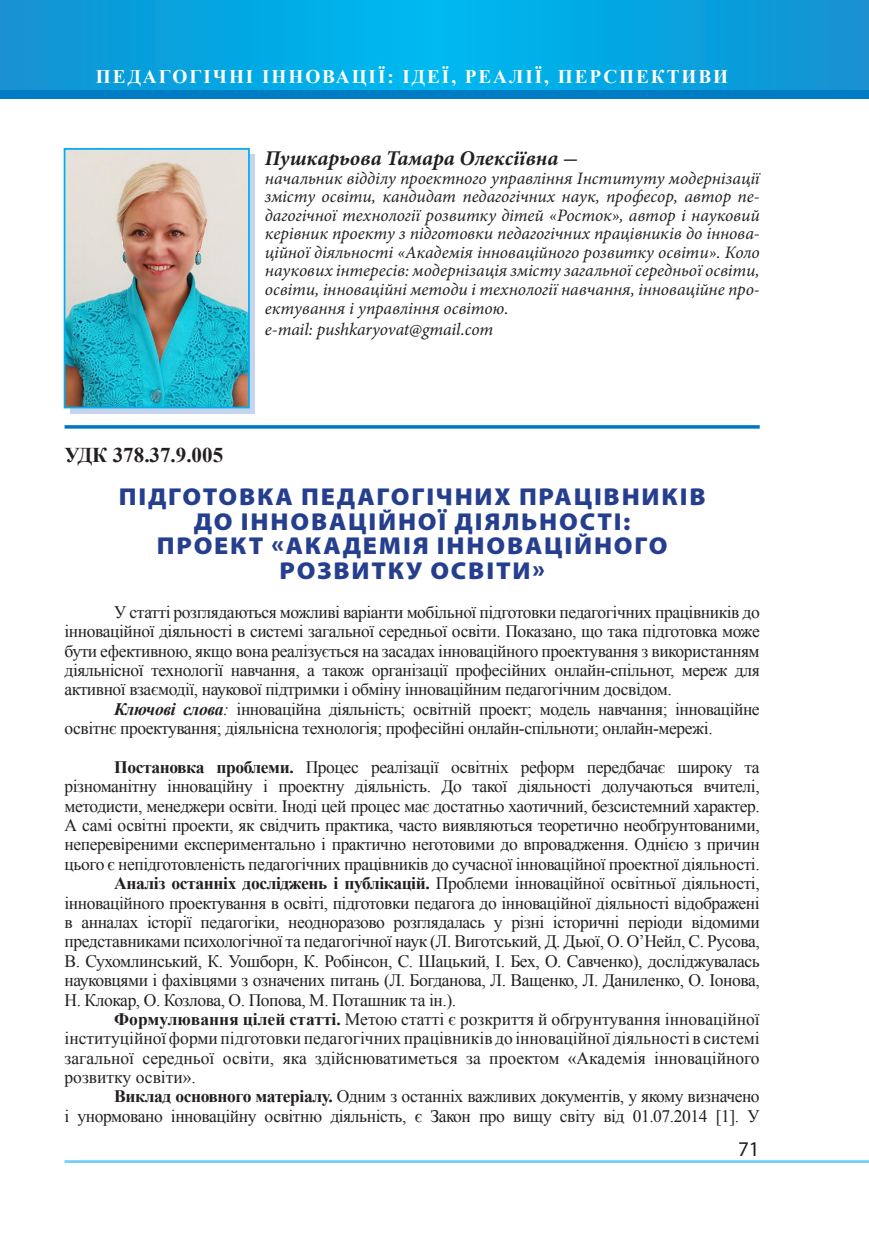
<style>
.page{position:relative;width:869px;height:1241px;background:#fff}
.page>*{position:absolute;margin:0;border:0;box-sizing:border-box;transform-origin:0 0}
.t1{font:900 24.5px "Myriad Pro";letter-spacing:.07em;color:#253f8e;scale:1.05 1}
.t2{font:italic 700 21px "Minion Pro";color:#231f20}
.t3{font:700 21px "Times New Roman";color:#231f20}
.t4{font:21px "Myriad Pro";color:#231f20}
.t5{font:700 19.25px "Times New Roman";letter-spacing:.1em;color:#fff}
.Стиль_абзаца_1222222{font:17.5px/19.4px "Times New Roman";letter-spacing:-.025em;color:#231f20;text-align:justify}
.t6{font:italic 17.5px/18.6px "Minion Pro";letter-spacing:-.005em;color:#231f20;text-align:justify}
.s1{font-weight:700;font-style:italic}
.s2{font-style:italic}
.s3{font-weight:700}
</style>
<div class="page">
<hr style="left:64px;top:1159px;width:804px;height:3px;background:#6bcff6">
<svg style="left:0;top:0;width:868px;height:90px;background:#06a4e0"></svg>
<div style="left:0;top:90px;width:868px;height:8px;background:#007cc4"></div>
<hr style="left:64px;top:425px;width:695px;height:3px;background:#0078c0">
<div style="left:70px;top:154px;width:184px;height:259px;background:#c6d5ed"></div>
<img style="left:67px;top:151px;width:180px;height:254px">
<div style="left:64px;top:148px;width:186px;height:260px;border:2px solid #00aeef"></div>
<p class="t5" style="left:96px;top:64px;width:633px">ПЕДАГОГІЧНІ ІННОВАЦІЇ: ІДЕЇ, РЕАЛІЇ, ПЕРСПЕКТИВИ</p>
<p class="t2" style="left:265px;top:143px;width:314px">Пушкарьова Тамара Олексіївна -</p>
<p class="t6" style="left:265px;top:169px;width:496px">начальник відділу проектного управління Інституту модернізації змісту освіти, кандидат педагогічних наук, професор, автор пе&shy;дагогічної технології розвитку дітей «Росток», автор і науковий керівник проекту з підготовки педагогічних працівників до іннова&shy;ційної діяльності «Академія інноваційного розвитку освіти». Коло наукових інтересів: модернізація змісту загальної середньої освіти, освіти, інноваційні методи і технології навчання, інноваційне про&shy;ектування і управління освітою.</p>
<p class="t6" style="left:265px;top:320px;width:230px">e-mail: pushkaryovat@gmail.com</p>
<p class="t3" style="left:64px;top:440px;width:160px">УДК 378.37.9.005</p>
<p class="t1" style="left:119px;top:480px;width:560px">ПІДГОТОВКА ПЕДАГОГІЧНИХ ПРАЦІВНИКІВ</p>
<p class="t1" style="left:194px;top:505px;width:417px">ДО ІННОВАЦІЙНОЇ ДІЯЛЬНОСТІ:</p>
<p class="t1" style="left:157px;top:529px;width:488px">ПРОЕКТ «АКАДЕМІЯ ІННОВАЦІЙНОГО</p>
<p class="t1" style="left:279px;top:554px;width:254px">РОЗВИТКУ ОСВІТИ»</p>
<p class="Стиль_абзаца_1222222" style="left:64px;top:601px;width:696px;text-indent:50px">У статті розглядаються можливі варіанти мобільної підготовки педагогічних працівників до інноваційної діяльності в системі загальної середньої освіти. Показано, що така підготовка може бути ефективною, якщо вона реалізується на засадах інноваційного проектування з використанням діяльнісної технології навчання, а також організації професійних онлайн-спільнот, мереж для активної взаємодії, наукової підтримки і обміну інноваційним педагогічним досвідом.</p>
<p class="Стиль_абзаца_1222222" style="left:64px;top:698px;width:696px;text-indent:50px"><span class="s1">Ключові слова</span><span class="s2">:</span> інноваційна діяльність; освітній проект; модель навчання; інноваційне освітнє проектування; діяльнісна технологія; професійні онлайн-спільноти; онлайн-мережі.</p>
<p class="Стиль_абзаца_1222222" style="left:64px;top:756px;width:696px;text-indent:50px"><span class="s3">Постановка проблеми.</span> Процес реалізації освітніх реформ передбачає широку та різноманітну інноваційну і проектну діяльність. До такої діяльності долучаються вчителі, методисти, менеджери освіти. Іноді цей процес має достатньо хаотичний, безсистемний характер.<br>А самі освітні проекти, як свідчить практика, часто виявляються теоретично необґрунтованими, неперевіреними експериментально і практично неготовими до впровадження. Однією з причин цього є непідготовленість педагогічних працівників до сучасної інноваційної проектної діяльності.</p>
<p class="Стиль_абзаца_1222222" style="left:64px;top:873px;width:696px;text-indent:50px"><span class="s3">Аналіз останніх досліджень і публікацій.</span> Проблеми інноваційної освітньої діяльності, інноваційного проектування в освіті, підготовки педагога до інноваційної діяльності відображені в анналах історії педагогіки, неодноразово розглядалась у різні історичні періоди відомими представниками психологічної та педагогічної наук (Л. Виготський, Д. Дьюї, О. О’Нейл, С. Русова, В. Сухомлинський, К. Уошборн, К. Робінсон, С. Шацький, І. Бех, О. Савченко), досліджувалась науковцями і фахівцями з означених питань (Л. Богданова, Л. Ващенко, Л. Даниленко, О. Іонова, Н. Клокар, О. Козлова, О. Попова, М. Поташник та ін.).</p>
<p class="Стиль_абзаца_1222222" style="left:64px;top:1008px;width:696px;text-indent:50px"><span class="s3">Формулювання цілей статті.</span> Метою статті є розкриття й обґрунтування інноваційної інституційної форми підготовки педагогічних працівників до інноваційної діяльності в системі загальної середньої освіти, яка здійснюватиметься за проектом «Академія інноваційного розвитку освіти».</p>
<p class="Стиль_абзаца_1222222" style="left:64px;top:1086px;width:696px;text-align:right"><span class="s3">Виклад основного матеріалу.</span> Одним з останніх важливих документів, у якому визначено<br>і унормовано інноваційну освітню діяльність, є Закон про вищу світу від 01.07.2014 [1]. У</p>
<p class="t4" style="left:737px;top:1135px;width:23px">71</p>
</div>
